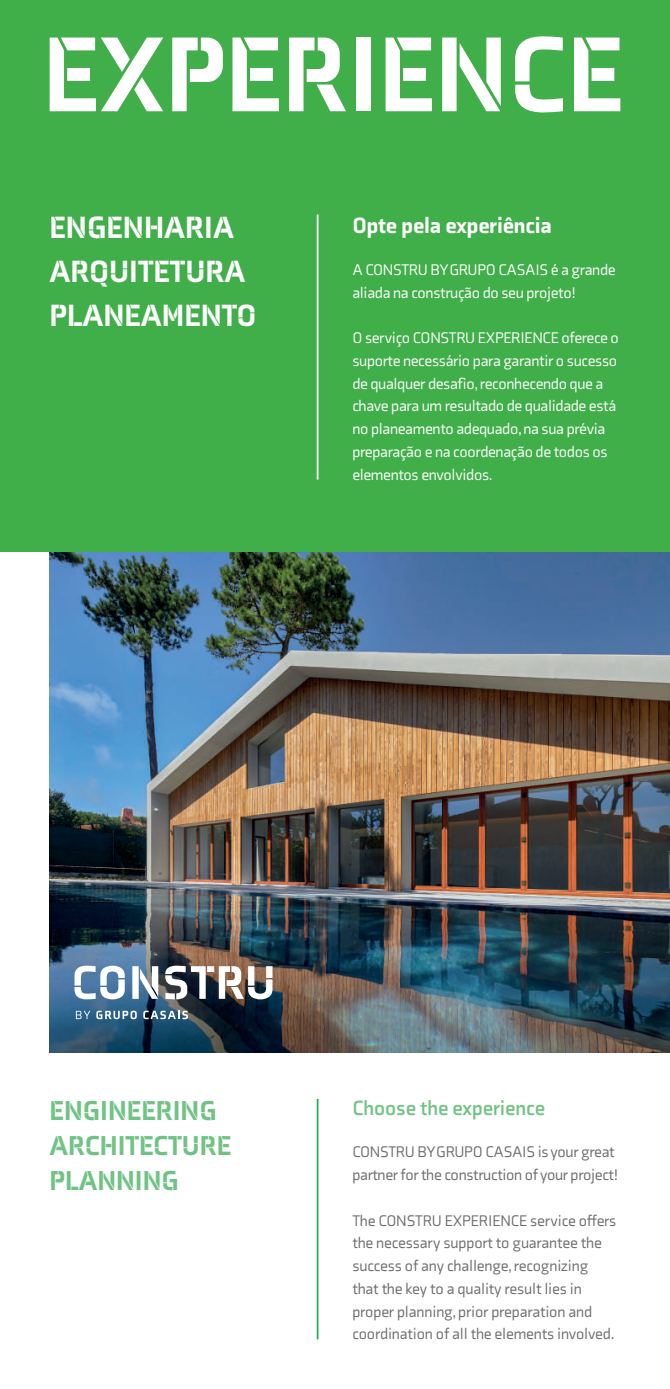
<style>
.page{position:relative;width:670px;height:1389px;background:#fff}
.page>*{position:absolute;margin:0;border:0;box-sizing:border-box;transform-origin:0 0}
.t1{font:900 31.5px/43.8px "Axia Stencil";color:#fff}
.t2{font:900 28px/35px "Axia Stencil";color:#70c384}
.t3{font:900 22.75px "Axia";letter-spacing:-.005em;color:#fff}
.t4{font:700 21px "Axia";letter-spacing:-.005em;color:#70c384}
.t5{font:15.75px/22.8px "Axia";letter-spacing:-.02em;color:#fff}
.t6{font:15.75px/22.8px "Axia";letter-spacing:-.01em;color:#6c6d70}
</style>
<div class="page">
<img style="left:50px;top:552px;width:620px;height:501px">
<div style="left:0;top:0;width:670px;height:552px;background:#40ae49"></div>
<svg style="left:50px;top:38px;width:113px;height:73px"></svg>
<svg style="left:172px;top:38px;width:51px;height:73px"></svg>
<svg style="left:232px;top:38px;width:47px;height:73px"></svg>
<svg style="left:289px;top:38px;width:57px;height:73px"></svg>
<div style="left:356px;top:38px;width:14px;height:73px;background:#fff"></div>
<svg style="left:385px;top:38px;width:47px;height:73px"></svg>
<svg style="left:442px;top:38px;width:59px;height:73px"></svg>
<svg style="left:515px;top:36px;width:48px;height:76px"></svg>
<svg style="left:574px;top:38px;width:46px;height:73px"></svg>
<svg style="left:74px;top:966px;width:51px;height:33px"></svg>
<svg style="left:132px;top:966px;width:26px;height:33px"></svg>
<svg style="left:165px;top:966px;width:107px;height:33px"></svg>
<svg style="left:76px;top:1011px;width:14px;height:8px"></svg>
<svg style="left:96px;top:1011px;width:41px;height:8px"></svg>
<svg style="left:143px;top:1011px;width:45px;height:8px"></svg>
<hr style="left:317px;top:215px;width:1px;height:265px;background:#fff">
<hr style="left:317px;top:1099px;width:1px;height:240px;background:#1db156">
<h1 class="t1" style="left:50px;top:205px;width:208px">ENGENHARIA<br>ARQUITETURA<br>PLANEAMENTO</h1>
<h3 class="t3" style="left:352px;top:212px;width:201px">Opte pela experiência</h3>
<p class="t5" style="left:352px;top:258px;width:265px">A CONSTRU BY GRUPO CASAIS é a grande aliada na construção do seu projeto!</p>
<p class="t5" style="left:352px;top:326px;width:268px">O serviço CONSTRU EXPERIENCE oferece o suporte necessário para garantir o sucesso de qualquer desafio, reconhecendo que a chave para um resultado de qualidade está no planeamento adequado, na sua prévia preparação e na coordenação de todos os elementos envolvidos.</p>
<h2 class="t2" style="left:50px;top:1093px;width:183px">ENGINEERING<br>ARCHITECTURE<br>PLANNING</h2>
<h3 class="t4" style="left:352px;top:1095px;width:194px">Choose the experience</h3>
<p class="t6" style="left:352px;top:1141px;width:267px">CONSTRU BY GRUPO CASAIS is your great partner for the construction of your project!</p>
<p class="t6" style="left:352px;top:1209px;width:265px">The CONSTRU EXPERIENCE service offers the necessary support to guarantee the success of any challenge, recognizing that the key to a quality result lies in proper planning, prior preparation and coordination of all the elements involved.</p>
</div>
